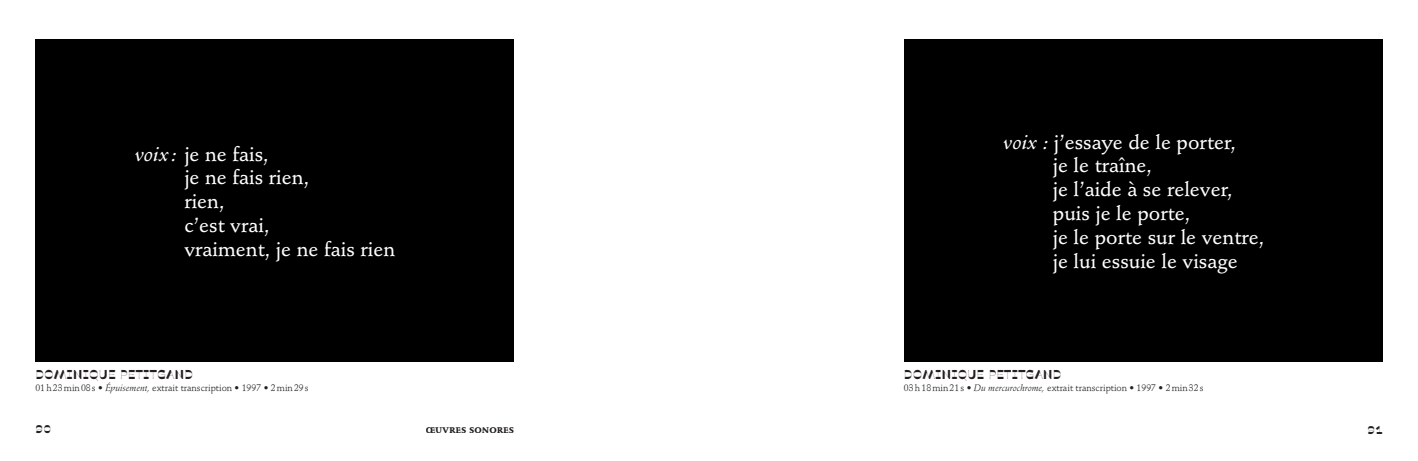
<style>
.page{position:relative;width:1418px;height:461px;background:#fff}
.page>*{position:absolute;margin:0;border:0;box-sizing:border-box;transform-origin:0 0}
.t1{font:500 20px/23.8px "Stempel Schneidler";color:#fff}
.t2{font:14.38px "Anouk";color:#231f20}
.t3{font:13.75px "Anouk";color:#231f20}
.t4{font:9.38px "Stempel Schneidler";color:#231f20}
.t5{font:900 8.12px "Stempel Schneidler";letter-spacing:.04em;color:#231f20}
.s1{font-family:"Stempel Schneidler Med";font-weight:400;font-style:italic}
.s2{font-style:italic}
</style>
<div class="page">
<div style="left:904px;top:39px;width:478px;height:322px;background:#000"></div>
<div style="left:35px;top:39px;width:479px;height:322px;background:#000"></div>
<p class="t1" style="left:184px;top:142px;width:212px;text-indent:-50px"><span class="s1">voix :</span> je ne fais,<br>je ne fais rien,<br>rien,<br>c’est vrai,<br>vraiment, je ne fais rien</p>
<p class="t2" style="left:35px;top:367px;width:159px">DOMINIQUE PETITGAND</p>
<p class="t4" style="left:35px;top:382px;width:275px">01 h 23 min 08 s • <span class="s2">Épuisement,</span> extrait transcription • 1997 • 2 min 29 s</p>
<p class="t1" style="left:1052px;top:130px;width:213px;text-indent:-50px"><span class="s1">voix :</span> j’essaye de le porter,<br>je le traîne,<br>je l’aide à se relever, puis je le porte,<br>je le porte sur le ventre, je lui essuie le visage</p>
<p class="t2" style="left:904px;top:367px;width:159px">DOMINIQUE PETITGAND</p>
<p class="t4" style="left:904px;top:382px;width:301px">03 h 18 min 21 s • <span class="s2">Du mercurochrome,</span> extrait transcription • 1997 • 2 min 32 s</p>
<p class="t3" style="left:35px;top:421px;width:17px">90</p>
<p class="t5" style="left:426px;top:425px;width:90px">ŒUVRES SONORES</p>
<p class="t3" style="left:1367px;top:422px;width:17px">91</p>
</div>
